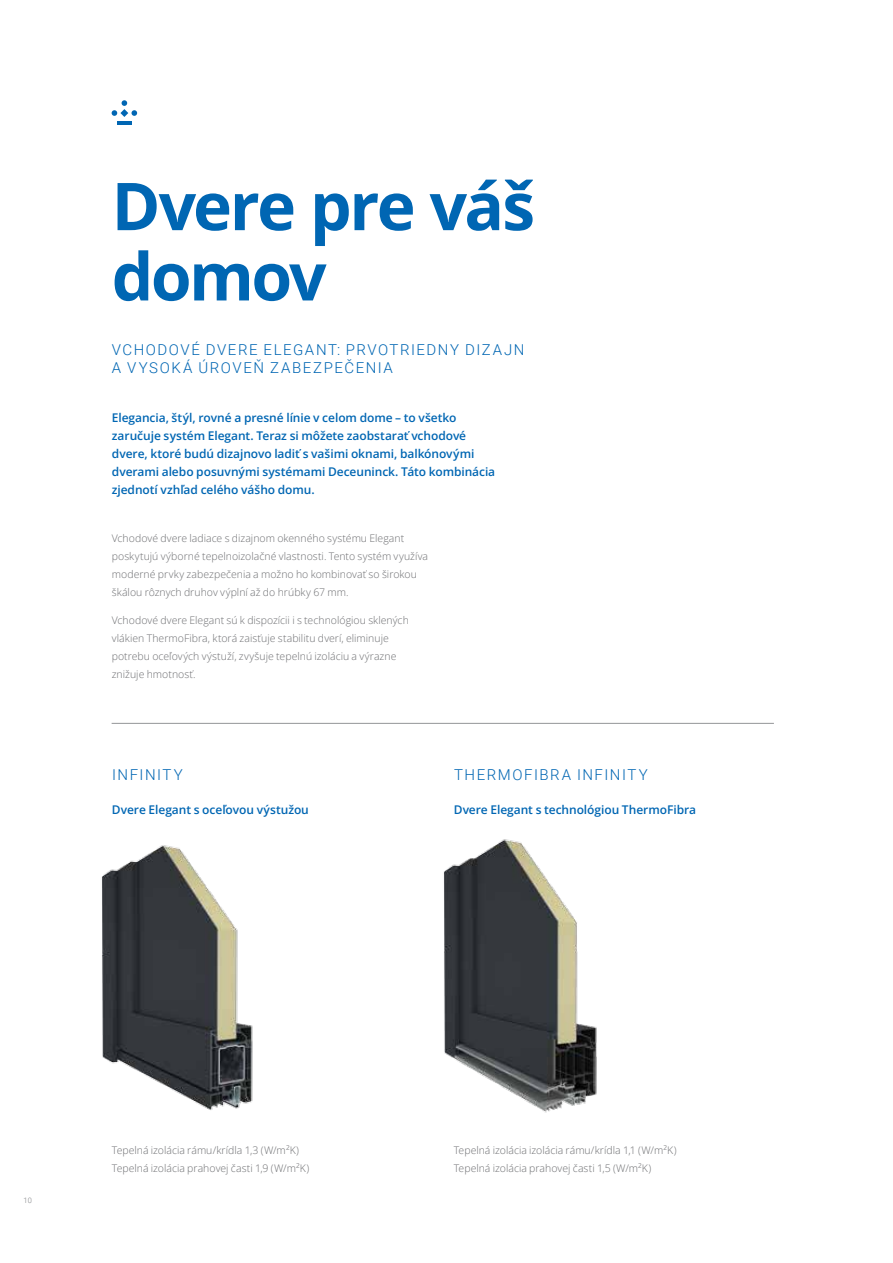
<style>
.page{position:relative;width:893px;height:1263px;background:#fff}
.page>*{position:absolute;margin:0;border:0;box-sizing:border-box;transform-origin:0 0}
.t1{font:700 66px/70.3px "Open Sans";letter-spacing:-.04em;color:#0066b3}
.t2{font:300 15px/18px "Roboto";letter-spacing:.105em;color:#0066b3}
.t3{font:600 12px/18px "Open Sans";letter-spacing:-.005em;color:#0066b3}
.t4{font:300 10.5px/18px "Open Sans";color:#6d6e71}
.t5{font:300 7.5px "Roboto";color:#808285}
</style>
<div class="page">
<hr style="left:112px;top:723px;width:662px;height:1px;background:#939598">
<hr style="left:117px;top:121px;width:15px;height:3px;background:#0066b3">
<svg style="left:112px;top:100px;width:25px;height:17px"></svg>
<img style="left:101px;top:845px;width:152px;height:265px">
<img style="left:444px;top:839px;width:153px;height:274px">
<h1 class="t1" style="left:112px;top:169px;width:425px">Dvere pre váš domov</h1>
<h2 class="t2" style="left:112px;top:340px;width:414px">VCHODOVÉ DVERE ELEGANT: PRVOTRIEDNY DIZAJN<br>A VYSOKÁ ÚROVEŇ ZABEZPEČENIA</h2>
<p class="t3" style="left:112px;top:408px;width:385px">Elegancia, štýl, rovné a presné línie v celom dome – to všetko zaručuje systém Elegant. Teraz si môžete zaobstarať vchodové dvere, ktoré budú dizajnovo ladiť s vašimi oknami, balkónovými dverami alebo posuvnými systémami Deceuninck. Táto kombinácia zjednotí vzhľad celého vášho domu.</p>
<p class="t4" style="left:112px;top:529px;width:318px">Vchodové dvere ladiace s dizajnom okenného systému Elegant poskytujú výborné tepelnoizolačné vlastnosti. Tento systém využíva moderné prvky zabezpečenia a možno ho kombinovať so širokou škálou rôznych druhov výplní až do hrúbky 67 mm.</p>
<p class="t4" style="left:112px;top:611px;width:299px">Vchodové dvere Elegant sú k dispozícii i s technológiou sklených vlákien ThermoFibra, ktorá zaisťuje stabilitu dverí, eliminuje potrebu oceľových výstuží, zvyšuje tepelnú izoláciu a výrazne znižuje hmotnosť.</p>
<h2 class="t2" style="left:112px;top:765px;width:16px">INFINITY</h2>
<h2 class="t2" style="left:454px;top:765px;width:23px">THERMO</h2>
<h2 class="t2" style="left:524px;top:765px;width:20px">FIBRA</h2>
<h2 class="t2" style="left:577px;top:765px;width:16px">INFINITY</h2>
<p class="t3" style="left:112px;top:800px;width:199px">Dvere Elegant s oceľovou výstužou</p>
<p class="t3" style="left:454px;top:800px;width:244px">Dvere Elegant s technológiou ThermoFibra</p>
<p class="t5" style="left:23px;top:1195px;width:10px">10</p>
<p class="t4" style="left:112px;top:1141px;width:199px">Tepelná izolácia rámu/krídla 1,3 (W/m²K)<br>Tepelná izolácia prahovej časti 1,9 (W/m²K)</p>
<p class="t4" style="left:454px;top:1141px;width:224px">Tepelná izolácia izolácia rámu/krídla 1,1 (W/m²K)<br>Tepelná izolácia prahovej časti 1,5 (W/m²K)</p>
</div>
